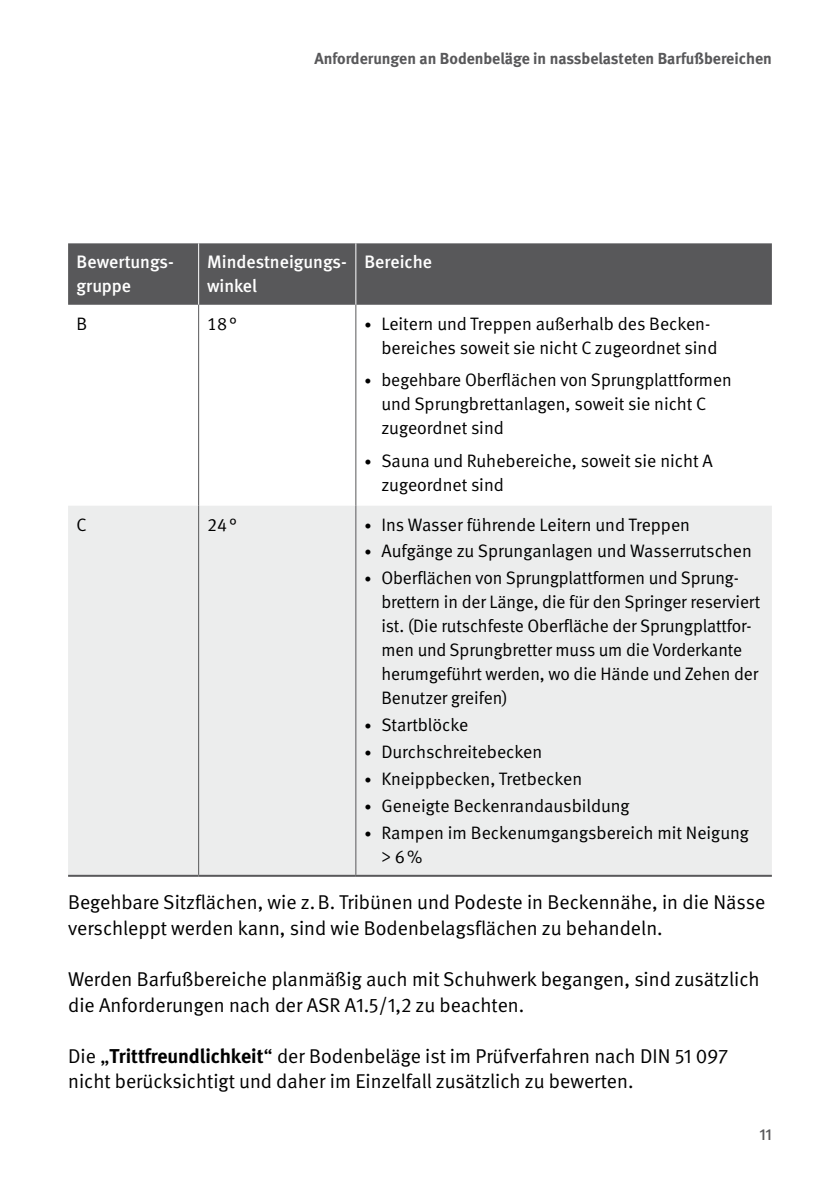
<style>
.page{position:relative;width:840px;height:1191px;background:#fff}
.page>*{position:absolute;margin:0;border:0;box-sizing:border-box;transform-origin:0 0}
.t1{font:20px/25.6px "DGUV Meta";color:#000}
.t2{font:18px/24px "DGUV Meta";letter-spacing:-.005em;color:#000}
.t3{font:500 18px/24px "DGUV Meta";color:#fff}
.t4{font:700 16px "DGUV Meta";color:#58585a}
.t5{font:500 16px "DGUV Meta";color:#58585a}
.s1{font-size:14px}
.s2{font-family:"DGUV Meta Serif";font-size:20px}
.s3{font-weight:700}
</style>
<div class="page">
<div style="left:68px;top:243px;width:703px;height:62px;background:#58585a"></div>
<div style="left:68px;top:506px;width:703px;height:368px;background:#eceded"></div>
<hr style="left:198px;top:506px;width:1px;height:368px;background:#58585a">
<hr style="left:355px;top:506px;width:1px;height:368px;background:#58585a">
<hr style="left:198px;top:243px;width:1px;height:62px;background:#fff">
<hr style="left:355px;top:243px;width:1px;height:62px;background:#fff">
<hr style="left:68px;top:874px;width:130px;height:2px;background:#58585a">
<hr style="left:198px;top:874px;width:157px;height:2px;background:#58585a">
<hr style="left:355px;top:874px;width:416px;height:2px;background:#58585a">
<hr style="left:198px;top:305px;width:1px;height:201px;background:#58585a">
<hr style="left:355px;top:305px;width:1px;height:201px;background:#58585a">
<p class="t4" style="left:314px;top:49px;width:458px">Anforderungen an Bodenbeläge in nassbelasteten Barfußbereichen</p>
<p class="t3" style="left:77px;top:251px;width:99px">Bewertungs&shy;gruppe</p>
<p class="t3" style="left:207px;top:251px;width:141px">Mindestneigungs&shy;winkel</p>
<p class="t3" style="left:364px;top:251px;width:69px">Bereiche</p>
<p class="t2" style="left:77px;top:312px;width:12px">B</p>
<p class="t2" style="left:207px;top:312px;width:31px">18°</p>
<p class="t2" style="left:381px;top:312px;width:337px;text-indent:-17px"><span class="s1">•</span> Leitern und Treppen außerhalb des Becken&shy;bereiches soweit sie nicht C zugeordnet sind</p>
<p class="t2" style="left:381px;top:368px;width:351px;text-indent:-17px"><span class="s1">•</span> begehbare Oberflächen von Sprungplattformen und Sprungbrettanlagen, soweit sie nicht C zugeordnet sind</p>
<p class="t2" style="left:381px;top:449px;width:332px;text-indent:-17px"><span class="s1">•</span> Sauna und Ruhebereiche, soweit sie nicht A zugeordnet sind</p>
<p class="t2" style="left:77px;top:513px;width:12px">C</p>
<p class="t2" style="left:207px;top:513px;width:31px">24°</p>
<p class="t2" style="left:364px;top:513px;width:327px"><span class="s1">•</span> Ins Wasser führende Leitern und Treppen</p>
<p class="t2" style="left:364px;top:539px;width:389px"><span class="s1">•</span> Aufgänge zu Sprunganlagen und Wasserrutschen</p>
<p class="t2" style="left:381px;top:566px;width:380px;text-indent:-17px"><span class="s1">•</span> Oberflächen von Sprungplattformen und Sprung&shy;brettern in der Länge, die für den Springer reserviert ist. (Die rutschfeste Oberfläche der Sprungplattfor&shy;men und Sprungbretter muss um die Vorderkante herumgeführt werden, wo die Hände und Zehen der Benutzer greifen)</p>
<p class="t2" style="left:364px;top:713px;width:105px"><span class="s1">•</span> Startblöcke</p>
<p class="t2" style="left:364px;top:740px;width:179px"><span class="s1">•</span> Durchschreitebecken</p>
<p class="t2" style="left:364px;top:767px;width:219px"><span class="s1">•</span> Kneippbecken, Tretbecken</p>
<p class="t2" style="left:364px;top:794px;width:267px"><span class="s1">•</span> Geneigte Beckenrandausbildung</p>
<p class="t2" style="left:381px;top:820px;width:369px;text-indent:-17px"><span class="s1">•</span> Rampen im Beckenumgangsbereich mit Neigung <span class="s2">&gt;</span> 6%</p>
<p class="t1" style="left:68px;top:890px;width:698px">Begehbare Sitzflächen, wie z.B. Tribünen und Podeste in Beckennähe, in die Nässe verschleppt werden kann, sind wie Bodenbelagsflächen zu behandeln.</p>
<p class="t1" style="left:68px;top:966px;width:692px">Werden Barfußbereiche planmäßig auch mit Schuhwerk begangen, sind zusätzlich die Anforderungen nach der ASR A1.5/1,2 zu beachten.</p>
<p class="t1" style="left:68px;top:1043px;width:661px">Die „<span class="s3">Trittfreundlichkeit</span>“ der Bodenbeläge ist im Prüfverfahren nach DIN 51 097 nicht berücksichtigt und daher im Einzelfall zusätzlich zu bewerten.</p>
<p class="t5" style="left:759px;top:1124px;width:14px">11</p>
</div>
